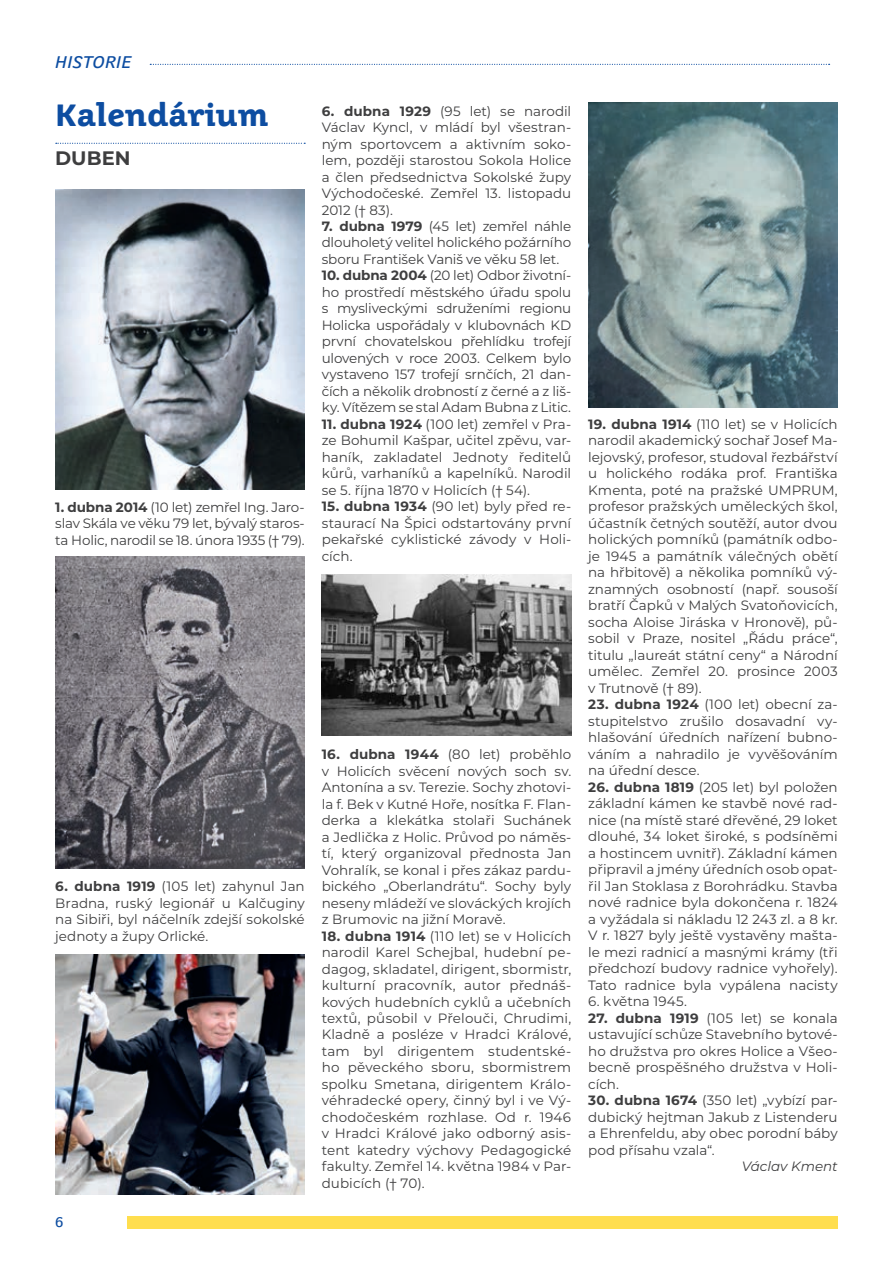
<style>
.page{position:relative;width:893px;height:1263px;background:#fff}
.page>*{position:absolute;margin:0;border:0;box-sizing:border-box;transform-origin:0 0}
.t1{font:700 30px "Juvenis Text";color:#0d4da1}
.t2{font:700 19.5px "Montserrat";color:#3e3e3f}
.t3{font:italic 16.5px "Juvenis Text";letter-spacing:.01em;color:#0d4da1}
.t4{font:13.5px/16.5px "Montserrat";color:#3e3e3f;text-align:justify}
.t5{font:italic 13.5px "Montserrat";color:#3e3e3f}
.t6{font:13.5px "Juvenis Text";color:#0d4da1}
.s1{font-weight:700}
</style>
<div class="page">
<div style="left:128px;top:1216px;width:710px;height:13px;background:#ffde4e"></div>
<svg style="left:150px;top:64px;width:680px;height:1px"></svg>
<svg style="left:56px;top:143px;width:249px;height:1px"></svg>
<img style="left:588px;top:102px;width:250px;height:305px">
<img style="left:322px;top:574px;width:249px;height:162px">
<img style="left:55px;top:556px;width:250px;height:313px">
<img style="left:55px;top:189px;width:250px;height:300px">
<img style="left:55px;top:955px;width:250px;height:240px">
<p class="t3" style="left:55px;top:52px;width:78px">HISTORIE</p>
<h1 class="t1" style="left:55px;top:96px;width:215px">Kalendárium</h1>
<h2 class="t2" style="left:55px;top:144px;width:77px">DUBEN</h2>
<p class="t4" style="left:55px;top:498px;width:251px"><span class="s1">1. dubna 2014</span> (10 let) zemřel Ing. Jaro&shy;slav Skála ve věku 79 let, bývalý staros&shy;ta Holic, narodil se 18. února 1935 († 79).</p>
<p class="t4" style="left:55px;top:877px;width:251px"><span class="s1">6. dubna 1919</span> (105 let) zahynul Jan Bradna, ruský legionář u Kalčuginy na Sibiři, byl náčelník zdejší sokolské jednoty a župy Orlické.</p>
<p class="t6" style="left:55px;top:1214px;width:10px">6</p>
<p class="t4" style="left:322px;top:102px;width:251px"><span class="s1">6. dubna 1929</span> (95 let) se narodil Václav Kyncl, v mládí byl všestran&shy;ným sportovcem a aktivním soko&shy;lem, později starostou Sokola Holice a člen předsednictva Sokolské župy Východočeské. Zemřel 13. listopadu 2012 († 83).</p>
<p class="t4" style="left:322px;top:217px;width:251px"><span class="s1">7. dubna 1979</span> (45 let) zemřel náhle dlouholetý velitel holického požárního sboru František Vaniš ve věku 58 let.</p>
<p class="t4" style="left:322px;top:267px;width:251px"><span class="s1">10. dubna 2004</span> (20 let) Odbor životní&shy;ho prostředí městského úřadu spolu s mysliveckými sdruženími regionu Holicka uspořádaly v klubovnách KD první chovatelskou přehlídku trofejí ulovených v roce 2003. Celkem bylo vystaveno 157 trofejí srnčích, 21 dan&shy;čích a několik drobností z černé a z liš&shy;ky. Vítězem se stal Adam Bubna z Litic.</p>
<p class="t4" style="left:322px;top:415px;width:251px"><span class="s1">11. dubna 1924</span> (100 let) zemřel v Pra&shy;ze Bohumil Kašpar, učitel zpěvu, var&shy;haník, zakladatel Jednoty ředitelů kůrů, varhaníků a kapelníků. Narodil se 5. října 1870 v Holicích († 54).</p>
<p class="t4" style="left:322px;top:498px;width:251px"><span class="s1">15. dubna 1934</span> (90 let) byly před re&shy;staurací Na Špici odstartovány první pekařské cyklistické závody v Holi&shy;cích.</p>
<p class="t4" style="left:322px;top:745px;width:251px"><span class="s1">16. dubna 1944</span> (80 let) proběhlo v Holicích svěcení nových soch sv.<br>Antonína a sv. Terezie. Sochy zhotovi&shy;la f. Bek v Kutné Hoře, nosítka F. Flan&shy;derka a klekátka stolaři Suchánek a Jedlička z Holic. Průvod po náměs&shy;tí, který organizoval přednosta Jan Vohralík, se konal i přes zákaz pardu&shy;bického „Oberlandrátu“. Sochy byly neseny mládeží ve slováckých krojích z Brumovic na jižní Moravě.</p>
<p class="t4" style="left:322px;top:927px;width:251px"><span class="s1">18. dubna 1914</span> (110 let) se v Holicích narodil Karel Schejbal, hudební pe&shy;dagog, skladatel, dirigent, sbormistr, kulturní pracovník, autor přednáš&shy;kových hudebních cyklů a učebních textů, působil v Přelouči, Chrudimi, Kladně a posléze v Hradci Králové, tam byl dirigentem studentské&shy;ho pěveckého sboru, sbormistrem spolku Smetana, dirigentem Králo&shy;véhradecké opery, činný byl i ve Vý&shy;chodočeském rozhlase. Od r. 1946 v Hradci Králové jako odborný asis&shy;tent katedry výchovy Pedagogické fakulty. Zemřel 14. května 1984 v Par&shy;dubicích († 70).</p>
<p class="t4" style="left:588px;top:415px;width:251px"><span class="s1">19. dubna 1914</span> (110 let) se v Holicích narodil akademický sochař Josef Ma&shy;lejovský, profesor, studoval řezbářství u holického rodáka prof. Františka Kmenta, poté na pražské UMPRUM, profesor pražských uměleckých škol, účastník četných soutěží, autor dvou holických pomníků (památník odbo&shy;je 1945 a památník válečných obětí na hřbitově) a několika pomníků vý&shy;znamných osobností (např. sousoší bratří Čapků v Malých Svatoňovicích, socha Aloise Jiráska v Hronově), pů&shy;sobil v Praze, nositel „Řádu práce“, titulu „laureát státní ceny“ a Národní umělec. Zemřel 20. prosince 2003 v Trutnově († 89).</p>
<p class="t4" style="left:588px;top:696px;width:251px"><span class="s1">23. dubna 1924</span> (100 let) obecní za&shy;stupitelstvo zrušilo dosavadní vy&shy;hlašování úředních nařízení bubno&shy;váním a nahradilo je vyvěšováním na úřední desce.</p>
<p class="t4" style="left:588px;top:778px;width:251px"><span class="s1">26. dubna 1819</span> (205 let) byl položen základní kámen ke stavbě nové rad&shy;nice (na místě staré dřevěné, 29 loket dlouhé, 34 loket široké, s podsíněmi a hostincem uvnitř). Základní kámen připravil a jmény úředních osob opat&shy;řil Jan Stoklasa z Borohrádku. Stavba nové radnice byla dokončena r. 1824 a vyžádala si nákladu 12 243 zl. a 8 kr.<br>V r. 1827 byly ještě vystavěny mašta&shy;le mezi radnicí a masnými krámy (tři předchozí budovy radnice vyhořely).<br>Tato radnice byla vypálena nacisty</p>
<p class="t4" style="left:588px;top:993px;width:100px">6. května 1945.</p>
<p class="t4" style="left:588px;top:1009px;width:251px"><span class="s1">27. dubna 1919</span> (105 let) se konala ustavující schůze Stavebního bytové&shy;ho družstva pro okres Holice a Všeo&shy;becně prospěšného družstva v Holi&shy;cích.</p>
<p class="t4" style="left:588px;top:1092px;width:251px"><span class="s1">30. dubna 1674</span> (350 let) „vybízí par&shy;dubický hejtman Jakub z Listenderu a Ehrenfeldu, aby obec porodní báby pod přísahu vzala“.</p>
<p class="t5" style="left:742px;top:1157px;width:97px">Václav Kment</p>
</div>
